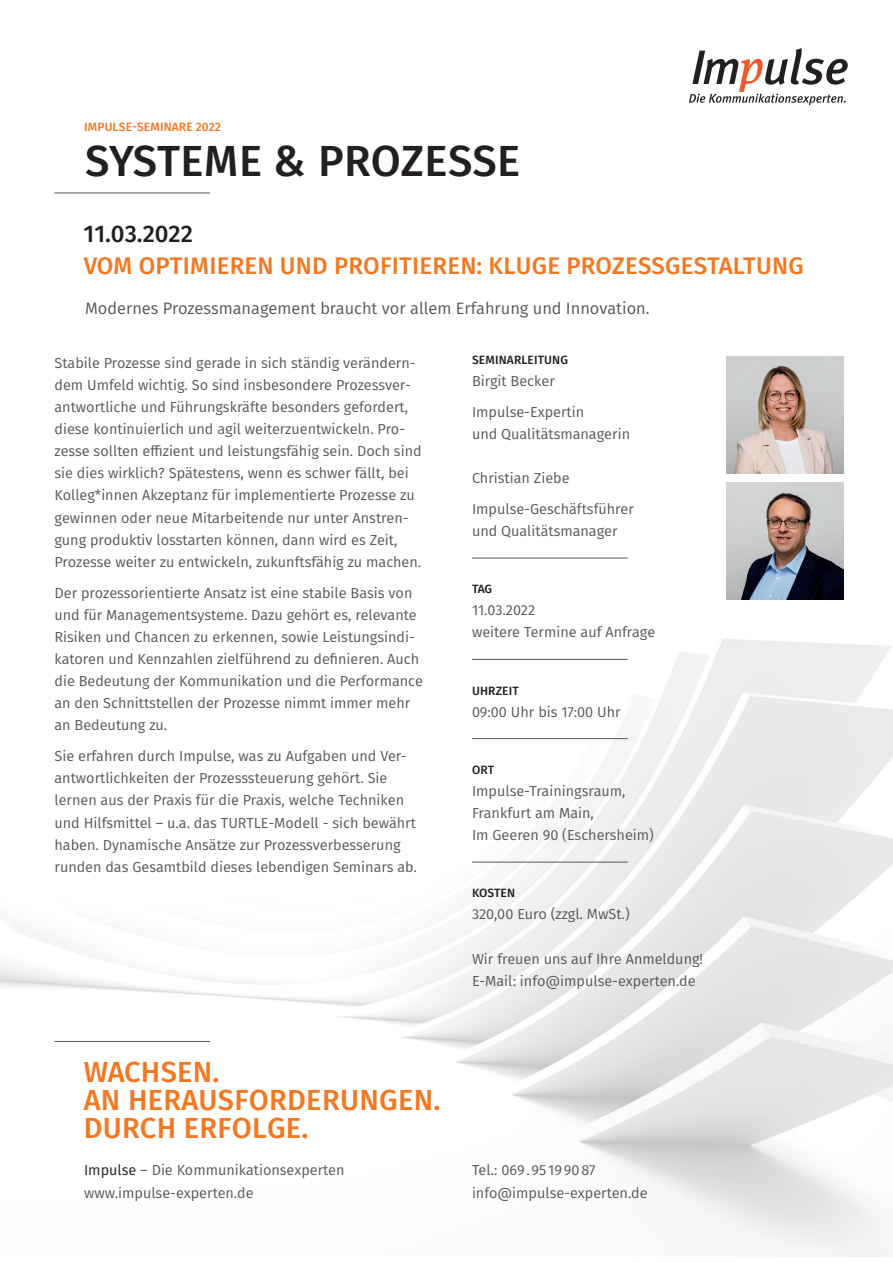
<style>
.page{position:relative;width:893px;height:1263px;background:#fff}
.page>*{position:absolute;margin:0;border:0;box-sizing:border-box;transform-origin:0 0}
.t1{font:500 43.5px "Fira Sans";letter-spacing:.01em;color:#231f20}
.t2{font:500 29.1px/27.8px "Fira Sans";letter-spacing:.01em;color:#f47721}
.t3{font:500 24px "Fira Sans";letter-spacing:.01em;color:#f47721}
.t4{font:500 24px "Fira Sans";color:#231f20}
.t5{font:16.5px "Fira Sans";color:#57585a}
.t6{font:14.55px/22.2px "Fira Sans";color:#57585a}
.t7{font:500 12px "Fira Sans";letter-spacing:.01em;color:#231f20}
.t8{font:500 12px "Fira Sans";letter-spacing:.01em;color:#f47721}
.s1{color:#231f20}
</style>
<div class="page">
<svg style="left:689px;top:48px;width:159px;height:57px"></svg>
<hr style="left:54px;top:1041px;width:156px;height:1px;background:#57585a">
<hr style="left:54px;top:193px;width:156px;height:1px;background:#57585a">
<hr style="left:472px;top:558px;width:156px;height:1px;background:#57585a">
<hr style="left:472px;top:659px;width:156px;height:1px;background:#57585a">
<hr style="left:472px;top:738px;width:156px;height:1px;background:#57585a">
<hr style="left:472px;top:862px;width:156px;height:1px;background:#57585a">
<img style="left:726px;top:483px;width:118px;height:117px">
<img style="left:726px;top:356px;width:118px;height:117px">
<p class="t8" style="left:84px;top:118px;width:138px">IMPULSE-SEMINARE 2022</p>
<h1 class="t1" style="left:85px;top:130px;width:437px">SYSTEME &amp; PROZESSE</h1>
<h3 class="t4" style="left:84px;top:217px;width:111px">11.03.2022</h3>
<h3 class="t3" style="left:84px;top:249px;width:722px">VOM OPTIMIEREN UND PROFITIEREN: KLUGE PROZESSGESTALTUNG</h3>
<p class="t5" style="left:85px;top:296px;width:566px">Modernes Prozessmanagement braucht vor allem Erfahrung und Innovation.</p>
<p class="t6" style="left:54px;top:351px;width:369px">Stabile Prozesse sind gerade in sich ständig verändern&shy;dem Umfeld wichtig. So sind insbesondere Prozessver&shy;antwortliche und Führungskräfte besonders gefordert, diese kontinuierlich und agil weiterzuentwickeln. Pro&shy;zesse sollten effizient und leistungsfähig sein. Doch sind sie dies wirklich? Spätestens, wenn es schwer fällt, bei Kolleg*innen Akzeptanz für implementierte Prozesse zu gewinnen oder neue Mitarbeitende nur unter Anstren&shy;gung produktiv losstarten können, dann wird es Zeit, Prozesse weiter zu entwickeln, zukunftsfähig zu machen.</p>
<p class="t6" style="left:54px;top:581px;width:370px">Der prozessorientierte Ansatz ist eine stabile Basis von und für Managementsysteme. Dazu gehört es, relevante Risiken und Chancen zu erkennen, sowie Leistungsindi&shy;katoren und Kennzahlen zielführend zu definieren. Auch die Bedeutung der Kommunikation und die Performance an den Schnittstellen der Prozesse nimmt immer mehr an Bedeutung zu.</p>
<p class="t6" style="left:54px;top:744px;width:364px">Sie erfahren durch Impulse, was zu Aufgaben und Ver&shy;antwortlichkeiten der Prozesssteuerung gehört. Sie lernen aus der Praxis für die Praxis, welche Techniken und Hilfsmittel – u.a. das TURTLE-Modell - sich bewährt haben. Dynamische Ansätze zur Prozessverbesserung runden das Gesamtbild dieses lebendigen Seminars ab.</p>
<h2 class="t2" style="left:84px;top:1058px;width:358px">WACHSEN.<br>AN HERAUSFORDERUNGEN.<br>DURCH ERFOLGE.</h2>
<p class="t7" style="left:472px;top:351px;width:98px">SEMINARLEITUNG</p>
<p class="t6" style="left:472px;top:365px;width:114px;line-height:30.6px">Birgit Becker<br>Impulse-Expertin</p>
<p class="t6" style="left:472px;top:422px;width:160px">und Qualitätsmanagerin</p>
<p class="t6" style="left:472px;top:463px;width:163px;line-height:30.6px">Christian Ziebe<br>Impulse-Geschäftsführer</p>
<p class="t6" style="left:472px;top:520px;width:147px">und Qualitätsmanager</p>
<p class="t7" style="left:472px;top:580px;width:22px">TAG</p>
<p class="t6" style="left:472px;top:599px;width:185px">11.03.2022<br>weitere Termine auf Anfrage</p>
<p class="t7" style="left:472px;top:682px;width:48px">UHRZEIT</p>
<p class="t6" style="left:472px;top:700px;width:150px">09:00 Uhr bis 17:00 Uhr</p>
<p class="t7" style="left:472px;top:761px;width:24px">ORT</p>
<p class="t6" style="left:472px;top:779px;width:183px">Impulse-Trainingsraum,<br>Frankfurt am Main,<br>Im Geeren 90 (Eschersheim)</p>
<p class="t7" style="left:472px;top:884px;width:45px">KOSTEN</p>
<p class="t6" style="left:472px;top:903px;width:159px">320,00 Euro (zzgl. MwSt.)</p>
<p class="t6" style="left:472px;top:947px;width:233px">Wir freuen uns auf Ihre Anmeldung!<br>E-Mail: info@impulse-experten.de</p>
<p class="t6" style="left:84px;top:1159px;width:262px"><span class="s1">Impulse</span> – Die Kommunikationsexperten www.impulse-experten.de</p>
<p class="t6" style="left:472px;top:1159px;width:177px">Tel.: 069.95 199087 info@impulse-experten.de</p>
</div>
